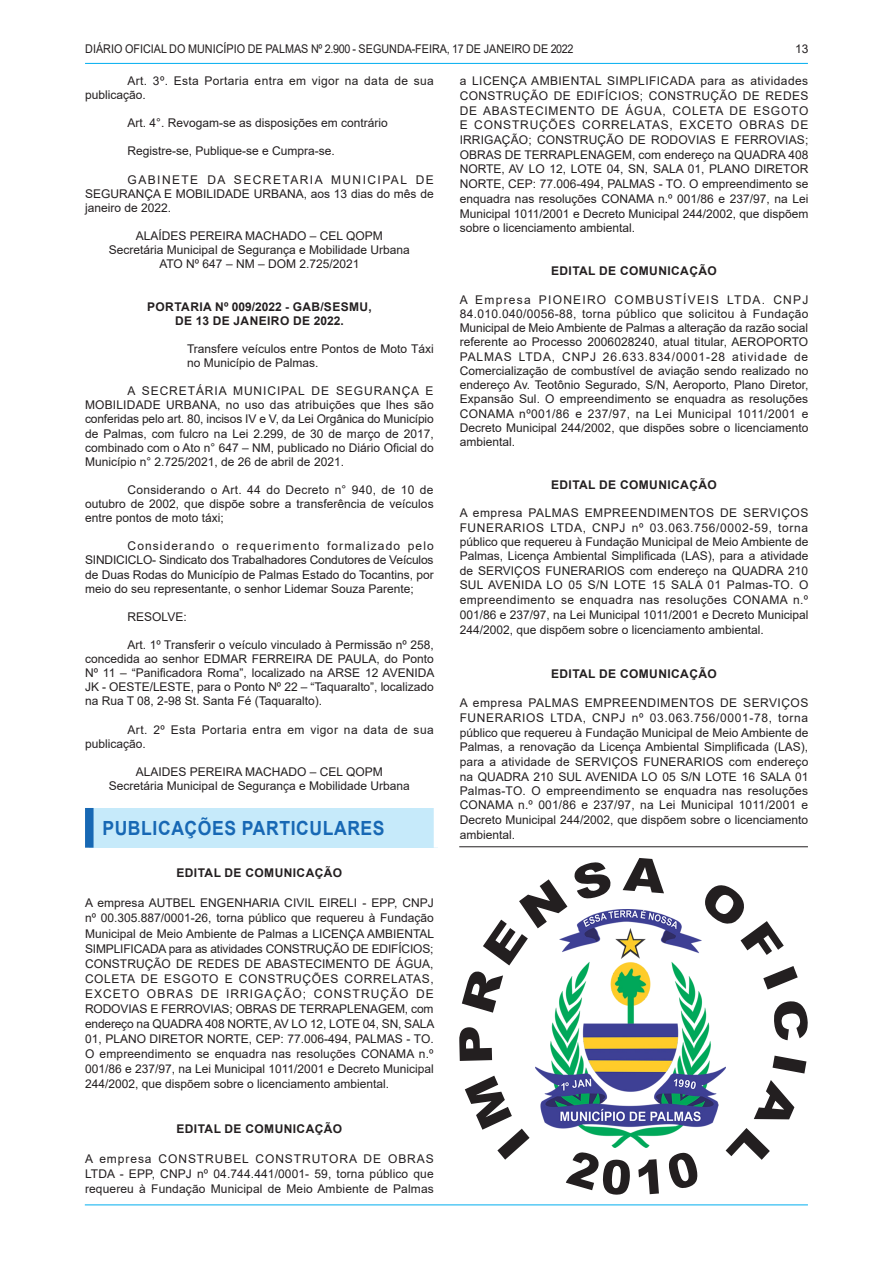
<style>
.page{position:relative;width:893px;height:1263px;background:#fff}
.page>*{position:absolute;margin:0;border:0;box-sizing:border-box;transform-origin:0 0}
.CHANCELA{font:700 19.5px "Arial";letter-spacing:.035em;color:#1768b4;scale:.9 1}
.SEM_PARAGRAFO{font:12px/14.5px "Arial";color:#231f20;text-align:justify}
.TEXTO{font:12px/14.1px "Arial";color:#231f20;text-align:justify}
.ASSINATURA{font:12px "Arial";color:#231f20}
.TITULO{font:700 12px "Arial";letter-spacing:.035em;color:#231f20}
.SEM_PARAGRAFO-2{font:12px "Arial";color:#231f20;scale:.9 1}
.EMENTA{font:12px/14.1px "Arial";color:#231f20}
.TEXTO-2{font:12px/14.1px "Arial";letter-spacing:.03em;color:#231f20}
.TEXTO-3{font:12px/14.1px "Arial";letter-spacing:.035em;color:#231f20}
</style>
<div class="page">
<hr style="left:85px;top:1204px;width:723px;height:1px;background:#00aeef">
<hr style="left:85px;top:63px;width:723px;height:1px;background:#00aeef">
<hr style="left:459px;top:846px;width:349px;height:1px;background:#231f20">
<div style="left:89px;top:808px;width:349px;height:40px;background:#c6eafa"></div>
<div style="left:85px;top:808px;width:9px;height:40px;background:#1768b4"></div>
<div style="left:434px;top:808px;width:8px;height:40px;background:#fff"></div>
<svg style="left:459px;top:858px;width:349px;height:302px"></svg>
<svg style="left:566px;top:1152px;width:132px;height:43px"></svg>
<img style="left:536px;top:910px;width:190px;height:237px">
<p class="SEM_PARAGRAFO-2" style="left:85px;top:40px;width:544px">DIÁRIO OFICIAL DO MUNICÍPIO DE PALMAS Nº 2.900 - SEGUNDA-FEIRA, 17 DE JANEIRO DE 2022</p>
<p class="SEM_PARAGRAFO" style="left:795px;top:41px;width:15px">13</p>
<p class="TEXTO-2" style="left:85px;top:74px;width:350px;text-indent:43px">Art. 3º. Esta Portaria entra em vigor na data de sua publicação.</p>
<p class="TEXTO" style="left:128px;top:116px;width:262px">Art. 4°. Revogam-se as disposições em contrário</p>
<p class="TEXTO" style="left:128px;top:144px;width:209px">Registre-se, Publique-se e Cumpra-se.</p>
<p class="TEXTO" style="left:85px;top:172px;width:350px;text-indent:43px">GABINETE DA SECRETARIA MUNICIPAL DE SEGURANÇA E MOBILIDADE URBANA, aos 13 dias do mês de janeiro de 2022.</p>
<p class="ASSINATURA" style="left:136px;top:228px;width:248px">ALAÍDES PEREIRA MACHADO – CEL QOPM</p>
<p class="ASSINATURA" style="left:109px;top:242px;width:302px">Secretária Municipal de Segurança e Mobilidade Urbana</p>
<p class="ASSINATURA" style="left:159px;top:256px;width:202px">ATO Nº 647 – NM – DOM 2.725/2021</p>
<p class="TITULO" style="left:147px;top:298px;width:226px">PORTARIA Nº 009/2022 - GAB/SESMU,</p>
<p class="TITULO" style="left:175px;top:312px;width:170px">DE 13 DE JANEIRO DE 2022.</p>
<p class="EMENTA" style="left:187px;top:342px;width:248px">Transfere veículos entre Pontos de Moto Táxi no Município de Palmas.</p>
<p class="TEXTO" style="left:85px;top:384px;width:350px;text-indent:43px">A SECRETÁRIA MUNICIPAL DE SEGURANÇA E MOBILIDADE URBANA, no uso das atribuições que lhes são conferidas pelo art. 80, incisos IV e V, da Lei Orgânica do Município de Palmas, com fulcro na Lei 2.299, de 30 de março de 2017, combinado com o Ato n° 647 – NM, publicado no Diário Oficial do Município n° 2.725/2021, de 26 de abril de 2021.</p>
<p class="TEXTO" style="left:85px;top:483px;width:350px;text-indent:43px">Considerando o Art. 44 do Decreto n° 940, de 10 de outubro de 2002, que dispõe sobre a transferência de veículos entre pontos de moto táxi;</p>
<p class="TEXTO" style="left:85px;top:539px;width:350px;text-indent:43px">Considerando o requerimento formalizado pelo SINDICICLO- Sindicato dos Trabalhadores Condutores de Veículos de Duas Rodas do Município de Palmas Estado do Tocantins, por meio do seu representante, o senhor Lidemar Souza Parente;</p>
<p class="TEXTO" style="left:128px;top:609px;width:61px">RESOLVE:</p>
<p class="TEXTO" style="left:85px;top:638px;width:351px;text-indent:43px">Art. 1º Transferir o veículo vinculado à Permissão nº 258, concedida ao senhor EDMAR FERREIRA DE PAULA, do Ponto Nº 11 – “Panificadora Roma”, localizado na ARSE 12 AVENIDA JK - OESTE/LESTE, para o Ponto Nº 22 – “Taquaralto”, localizado na Rua T 08, 2-98 St. Santa Fé (Taquaralto).</p>
<p class="TEXTO-3" style="left:85px;top:722px;width:350px;text-indent:43px">Art. 2º Esta Portaria entra em vigor na data de sua publicação.</p>
<p class="ASSINATURA" style="left:136px;top:763px;width:248px">ALAIDES PEREIRA MACHADO – CEL QOPM</p>
<p class="ASSINATURA" style="left:109px;top:777px;width:302px">Secretária Municipal de Segurança e Mobilidade Urbana</p>
<p class="CHANCELA" style="left:102px;top:814px;width:315px">PUBLICAÇÕES PARTICULARES</p>
<p class="TITULO" style="left:176px;top:864px;width:167px">EDITAL DE COMUNICAÇÃO</p>
<p class="SEM_PARAGRAFO" style="left:85px;top:895px;width:351px;line-height:15.1px">A empresa AUTBEL ENGENHARIA CIVIL EIRELI - EPP, CNPJ nº 00.305.887/0001-26, torna público que requereu à Fundação Municipal de Meio Ambiente de Palmas a LICENÇA AMBIENTAL SIMPLIFICADA para as atividades CONSTRUÇÃO DE EDIFÍCIOS; CONSTRUÇÃO DE REDES DE ABASTECIMENTO DE ÁGUA, COLETA DE ESGOTO E CONSTRUÇÕES CORRELATAS, EXCETO OBRAS DE IRRIGAÇÃO; CONSTRUÇÃO DE RODOVIAS E FERROVIAS; OBRAS DE TERRAPLENAGEM, com endereço na QUADRA 408 NORTE, AV LO 12, LOTE 04, SN, SALA 01, PLANO DIRETOR NORTE, CEP: 77.006-494, PALMAS - TO.<br>O empreendimento se enquadra nas resoluções CONAMA n.º 001/86 e 237/97, na Lei Municipal 1011/2001 e Decreto Municipal 244/2002, que dispõem sobre o licenciamento ambiental.</p>
<p class="TITULO" style="left:176px;top:1121px;width:167px">EDITAL DE COMUNICAÇÃO</p>
<p class="SEM_PARAGRAFO" style="left:85px;top:1151px;width:350px">A empresa CONSTRUBEL CONSTRUTORA DE OBRAS LTDA - EPP, CNPJ nº 04.744.441/0001- 59, torna público que requereu à Fundação Municipal de Meio Ambiente de Palmas</p>
<p class="SEM_PARAGRAFO" style="left:460px;top:74px;width:350px">a LICENÇA AMBIENTAL SIMPLIFICADA para as atividades CONSTRUÇÃO DE EDIFÍCIOS; CONSTRUÇÃO DE REDES DE ABASTECIMENTO DE ÁGUA, COLETA DE ESGOTO E CONSTRUÇÕES CORRELATAS, EXCETO OBRAS DE IRRIGAÇÃO; CONSTRUÇÃO DE RODOVIAS E FERROVIAS; OBRAS DE TERRAPLENAGEM, com endereço na QUADRA 408<br>NORTE, AV LO 12, LOTE 04, SN, SALA 01, PLANO DIRETOR NORTE, CEP: 77.006-494, PALMAS - TO. O empreendimento se enquadra nas resoluções CONAMA n.º 001/86 e 237/97, na Lei Municipal 1011/2001 e Decreto Municipal 244/2002, que dispõem sobre o licenciamento ambiental.</p>
<p class="TITULO" style="left:551px;top:262px;width:167px">EDITAL DE COMUNICAÇÃO</p>
<p class="SEM_PARAGRAFO" style="left:460px;top:292px;width:350px">A Empresa PIONEIRO COMBUSTÍVEIS LTDA. CNPJ 84.010.040/0056-88, torna público que solicitou à Fundação Municipal de Meio Ambiente de Palmas a alteração da razão social referente ao Processo 2006028240, atual titular, AEROPORTO PALMAS LTDA, CNPJ 26.633.834/0001-28 atividade de Comercialização de combustível de aviação sendo realizado no endereço Av. Teotônio Segurado, S/N, Aeroporto, Plano Diretor, Expansão Sul. O empreendimento se enquadra as resoluções CONAMA nº001/86 e 237/97, na Lei Municipal 1011/2001 e Decreto Municipal 244/2002, que dispões sobre o licenciamento ambiental.</p>
<p class="TITULO" style="left:551px;top:476px;width:167px">EDITAL DE COMUNICAÇÃO</p>
<p class="SEM_PARAGRAFO" style="left:460px;top:506px;width:350px">A empresa PALMAS EMPREENDIMENTOS DE SERVIÇOS FUNERARIOS LTDA, CNPJ nº 03.063.756/0002-59, torna público que requereu à Fundação Municipal de Meio Ambiente de Palmas, Licença Ambiental Simplificada (LAS), para a atividade de SERVIÇOS FUNERARIOS com endereço na QUADRA 210<br>SUL AVENIDA LO 05 S/N LOTE 15 SALA 01 Palmas-TO. O empreendimento se enquadra nas resoluções CONAMA n.º 001/86 e 237/97, na Lei Municipal 1011/2001 e Decreto Municipal 244/2002, que dispõem sobre o licenciamento ambiental.</p>
<p class="TITULO" style="left:551px;top:665px;width:167px">EDITAL DE COMUNICAÇÃO</p>
<p class="SEM_PARAGRAFO" style="left:460px;top:695px;width:350px">A empresa PALMAS EMPREENDIMENTOS DE SERVIÇOS FUNERARIOS LTDA, CNPJ nº 03.063.756/0001-78, torna público que requereu à Fundação Municipal de Meio Ambiente de Palmas, a renovação da Licença Ambiental Simplificada (LAS), para a atividade de SERVIÇOS FUNERARIOS com endereço na QUADRA 210 SUL AVENIDA LO 05 S/N LOTE 16 SALA 01<br>Palmas-TO. O empreendimento se enquadra nas resoluções CONAMA n.º 001/86 e 237/97, na Lei Municipal 1011/2001 e Decreto Municipal 244/2002, que dispõem sobre o licenciamento ambiental.</p>
</div>
